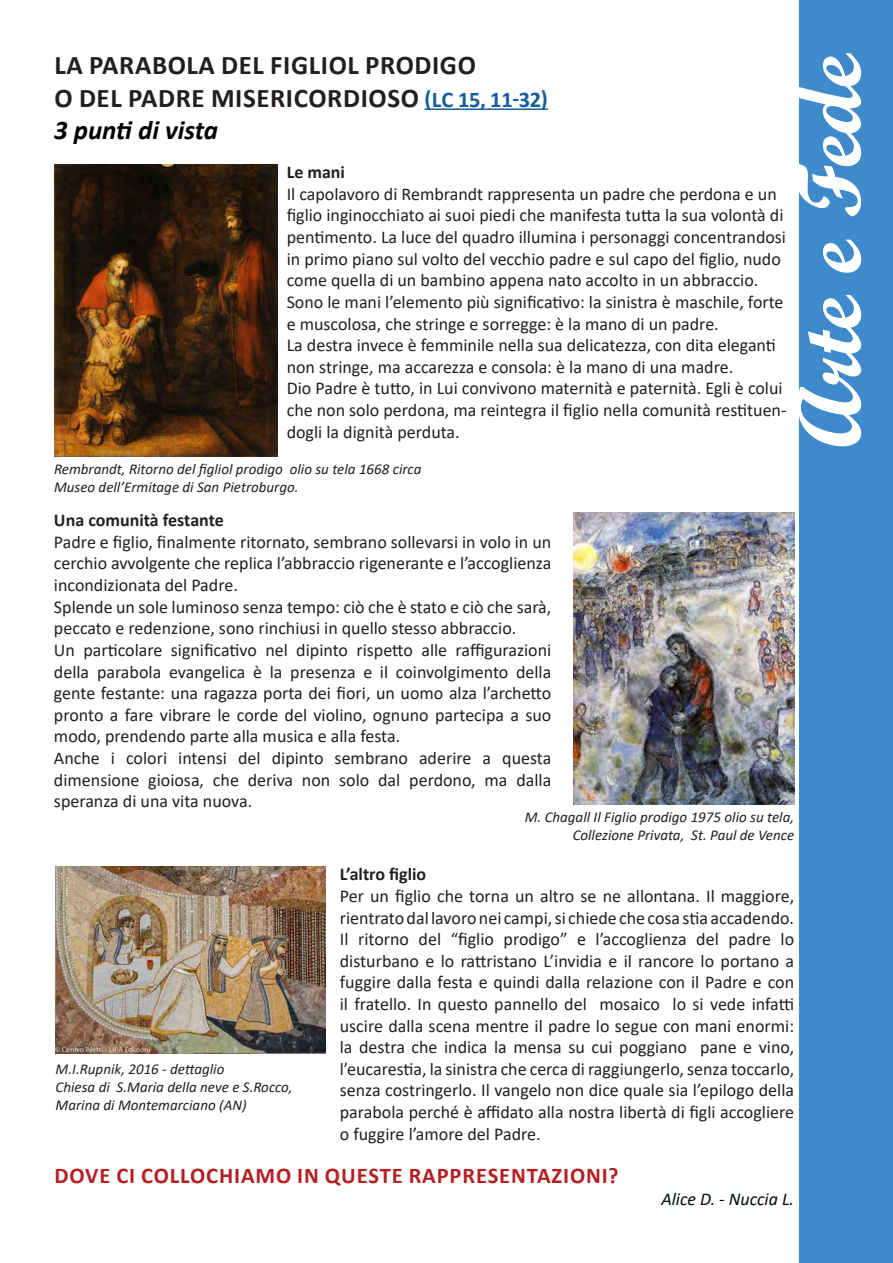
<style>
.page{position:relative;width:893px;height:1263px;background:#fff}
.page>*{position:absolute;margin:0;border:0;box-sizing:border-box;transform-origin:0 0}
.t1{font:90px "Script MT Bold";letter-spacing:-.01em;color:#fff}
.t2{font:700 27px "Calibri";letter-spacing:.02em;color:#231f20}
.t3{font:italic 700 27px "Calibri";color:#000}
.t4{font:700 22.5px "Calibri";letter-spacing:.04em;color:#b51f23}
.t5{font:18px/21.6px "Calibri";color:#231f20}
.t6{font:700 18px "Calibri";color:#231f20}
.t7{font:italic 18px "Calibri";color:#000c10}
.t8{font:italic 15px "Calibri";color:#231f20}
.s1{font-size:22.5px;color:#175d9e}
</style>
<div class="page">
<div style="left:799px;top:0;width:94px;height:1263px;background:#3e8aca"></div>
<hr style="left:425px;top:108px;width:123px;height:2px;background:#175d9e">
<img style="left:54px;top:165px;width:224px;height:292px">
<img style="left:574px;top:513px;width:220px;height:292px">
<img style="left:56px;top:867px;width:270px;height:186px">
<p class="t2" style="left:55px;top:46px;width:423px">LA PARABOLA DEL FIGLIOL PRODIGO</p>
<p class="t2" style="left:55px;top:79px;width:495px">O DEL PADRE MISERICORDIOSO <span class="s1">(LC 15, 11-32)</span></p>
<p class="t3" style="left:54px;top:111px;width:166px">3 punti di vista</p>
<p class="t6" style="left:287px;top:160px;width:60px">Le mani</p>
<p class="t5" style="left:287px;top:183px;width:501px">Il capolavoro di Rembrandt rappresenta un padre che perdona e un figlio inginocchiato ai suoi piedi che manifesta tutta la sua volontà di pentimento. La luce del quadro illumina i personaggi concentrandosi in primo piano sul volto del vecchio padre e sul capo del figlio, nudo come quella di un bambino appena nato accolto in un abbraccio.</p>
<p class="t5" style="left:287px;top:291px;width:498px">Sono le mani l’elemento più significativo: la sinistra è maschile, forte e muscolosa, che stringe e sorregge: è la mano di un padre.</p>
<p class="t5" style="left:287px;top:334px;width:491px">La destra invece è femminile nella sua delicatezza, con dita eleganti non stringe, ma accarezza e consola: è la mano di una madre.</p>
<p class="t5" style="left:287px;top:377px;width:501px">Dio Padre è tutto, in Lui convivono maternità e paternità. Egli è colui che non solo perdona, ma reintegra il figlio nella comunità restituen&shy;dogli la dignità perduta.</p>
<p class="t8" style="left:54px;top:459px;width:369px">Rembrandt, Ritorno del figliol prodigo olio su tela 1668 circa</p>
<p class="t8" style="left:54px;top:477px;width:246px">Museo dell’Ermitage di San Pietroburgo.</p>
<p class="t1" style="left:774px;top:448px;width:396px;rotate:-90deg">Arte e Fede</p>
<p class="t6" style="left:54px;top:508px;width:171px">Una comunità festante</p>
<p class="t5" style="left:54px;top:531px;width:499px;text-align:justify">Padre e figlio, finalmente ritornato, sembrano sollevarsi in volo in un cerchio avvolgente che replica l’abbraccio rigenerante e l’accoglienza incondizionata del Padre.</p>
<p class="t5" style="left:54px;top:595px;width:499px">Splende un sole luminoso senza tempo: ciò che è stato e ciò che sarà, peccato e redenzione, sono rinchiusi in quello stesso abbraccio.</p>
<p class="t5" style="left:54px;top:639px;width:499px;text-align:justify">Un particolare significativo nel dipinto rispetto alle raffigurazioni della parabola evangelica è la presenza e il coinvolgimento della gente festante: una ragazza porta dei fiori, un uomo alza l’archetto pronto a fare vibrare le corde del violino, ognuno partecipa a suo modo, prendendo parte alla musica e alla festa.</p>
<p class="t5" style="left:54px;top:747px;width:499px;text-align:justify">Anche i colori intensi del dipinto sembrano aderire a questa dimensione gioiosa, che deriva non solo dal perdono, ma dalla speranza di una vita nuova.</p>
<p class="t8" style="left:525px;top:806px;width:271px">M. Chagall Il Figlio prodigo 1975 olio su tela,</p>
<p class="t8" style="left:573px;top:824px;width:223px">Collezione Privata, St. Paul de Vence</p>
<p class="t6" style="left:340px;top:861px;width:88px">L’altro figlio</p>
<p class="t5" style="left:340px;top:885px;width:456px">Per un figlio che torna un altro se ne allontana. Il maggiore, rientrato dal lavoro nei campi, si chiede che cosa stia accadendo.</p>
<p class="t5" style="left:340px;top:928px;width:456px;text-align:justify">Il ritorno del “figlio prodigo” e l’accoglienza del padre lo disturbano e lo rattristano L’invidia e il rancore lo portano a fuggire dalla festa e quindi dalla relazione con il Padre e con il fratello. In questo pannello del mosaico lo si vede infatti uscire dalla scena mentre il padre lo segue con mani enormi: la destra che indica la mensa su cui poggiano pane e vino, l’eucarestia, la sinistra che cerca di raggiungerlo, senza toccarlo, senza costringerlo. Il vangelo non dice quale sia l’epilogo della parabola perché è affidato alla nostra libertà di figli accogliere o fuggire l’amore del Padre.</p>
<p class="t8" style="left:56px;top:1059px;width:170px">M.I.Rupnik, 2016 - dettaglio</p>
<p class="t8" style="left:56px;top:1077px;width:238px">Chiesa di S.Maria della neve e S.Rocco,</p>
<p class="t8" style="left:56px;top:1095px;width:192px">Marina di Montemarciano (AN)</p>
<p class="t4" style="left:54px;top:1160px;width:566px">DOVE CI COLLOCHIAMO IN QUESTE RAPPRESENTAZIONI?</p>
<p class="t7" style="left:661px;top:1186px;width:134px">Alice D. - Nuccia L.</p>
</div>
